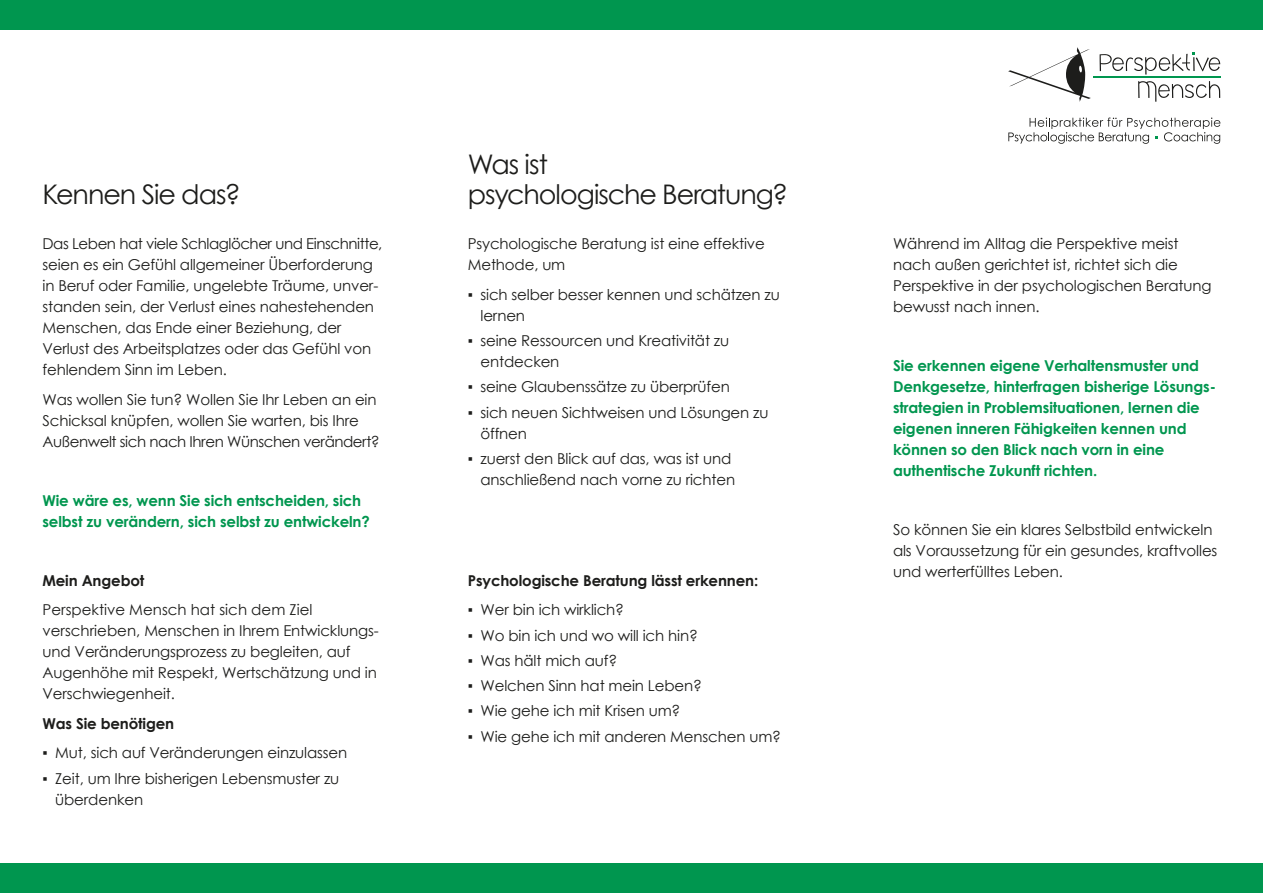
<style>
.page{position:relative;width:1263px;height:893px;background:#fff}
.page>*{position:absolute;margin:0;border:0;box-sizing:border-box;transform-origin:0 0}
.t1{font:27px/30px "Century Gothic";letter-spacing:-.04em;color:#1d1d1b}
.t2{font:15px/21px "Century Gothic";letter-spacing:-.01em;color:#1d1d1b}
.t3{font:700 15px/21px "Century Gothic";letter-spacing:-.01em;color:#00964f}
.t4{font:700 15px "Century Gothic";letter-spacing:-.01em;color:#1d1d1b}
</style>
<div class="page">
<div style="left:0;top:0;width:1263px;height:30px;background:#00964f"></div>
<div style="left:0;top:863px;width:1263px;height:30px;background:#00964f"></div>
<hr style="left:1093px;top:77px;width:127px;height:1px;background:#00964f">
<svg style="left:1138px;top:81px;width:82px;height:21px"></svg>
<svg style="left:1008px;top:47px;width:83px;height:55px"></svg>
<svg style="left:1099px;top:53px;width:121px;height:22px"></svg>
<svg style="left:1008px;top:118px;width:212px;height:26px"></svg>
<h1 class="t1" style="left:43px;top:179px;width:200px">Kennen Sie das?</h1>
<p class="t2" style="left:43px;top:233px;width:341px">Das Leben hat viele Schlaglöcher und Einschnitte, seien es ein Gefühl allgemeiner Überforderung in Beruf oder Familie, ungelebte Träume, unver&shy;standen sein, der Verlust eines nahestehenden Menschen, das Ende einer Beziehung, der Verlust des Arbeitsplatzes oder das Gefühl von fehlendem Sinn im Leben.</p>
<p class="t2" style="left:43px;top:389px;width:339px">Was wollen Sie tun? Wollen Sie Ihr Leben an ein<br>Schicksal knüpfen, wollen Sie warten, bis Ihre<br>Außenwelt sich nach Ihren Wünschen verändert?</p>
<p class="t3" style="left:43px;top:489px;width:329px">Wie wäre es, wenn Sie sich entscheiden, sich selbst zu verändern, sich selbst zu entwickeln?</p>
<p class="t4" style="left:43px;top:569px;width:103px">Mein Angebot</p>
<p class="t2" style="left:43px;top:599px;width:337px">Perspektive Mensch hat sich dem Ziel verschrieben, Menschen in Ihrem Entwicklungs&shy;und Veränderungsprozess zu begleiten, auf Augenhöhe mit Respekt, Wertschätzung und in Verschwiegenheit.</p>
<p class="t4" style="left:43px;top:712px;width:133px">Was Sie benötigen</p>
<p class="t2" style="left:43px;top:742px;width:306px">▪ Mut, sich auf Veränderungen einzulassen</p>
<p class="t2" style="left:55px;top:767px;width:286px;text-indent:-13px">▪ Zeit, um Ihre bisherigen Lebensmuster zu überdenken</p>
<h1 class="t1" style="left:468px;top:149px;width:322px">Was ist<br>psychologische Beratung?</h1>
<p class="t2" style="left:468px;top:233px;width:298px">Psychologische Beratung ist eine effektive<br>Methode, um</p>
<p class="t2" style="left:480px;top:284px;width:301px;text-indent:-13px">▪ sich selber besser kennen und schätzen zu lernen</p>
<p class="t2" style="left:480px;top:330px;width:250px;text-indent:-13px">▪ seine Ressourcen und Kreativität zu entdecken</p>
<p class="t2" style="left:468px;top:376px;width:264px">▪ seine Glaubenssätze zu überprüfen</p>
<p class="t2" style="left:480px;top:401px;width:290px;text-indent:-13px">▪ sich neuen Sichtweisen und Lösungen zu öffnen</p>
<p class="t2" style="left:468px;top:448px;width:269px;text-align:right">▪ zuerst den Blick auf das, was ist und anschließend nach vorne zu richten</p>
<p class="t4" style="left:468px;top:569px;width:292px">Psychologische Beratung lässt erkennen:</p>
<p class="t2" style="left:468px;top:599px;width:158px">▪ Wer bin ich wirklich?</p>
<p class="t2" style="left:468px;top:624px;width:232px">▪ Wo bin ich und wo will ich hin?</p>
<p class="t2" style="left:468px;top:650px;width:151px">▪ Was hält mich auf?</p>
<p class="t2" style="left:468px;top:675px;width:236px">▪ Welchen Sinn hat mein Leben?</p>
<p class="t2" style="left:468px;top:700px;width:214px">▪ Wie gehe ich mit Krisen um?</p>
<p class="t2" style="left:468px;top:725px;width:315px">▪ Wie gehe ich mit anderen Menschen um?</p>
<p class="t2" style="left:893px;top:233px;width:320px">Während im Alltag die Perspektive meist nach außen gerichtet ist, richtet sich die Perspektive in der psychologischen Beratung bewusst nach innen.</p>
<p class="t3" style="left:893px;top:355px;width:324px">Sie erkennen eigene Verhaltensmuster und Denkgesetze, hinterfragen bisherige Lösungs&shy;strategien in Problemsituationen, lernen die eigenen inneren Fähigkeiten kennen und können so den Blick nach vorn in eine authentische Zukunft richten.</p>
<p class="t2" style="left:893px;top:519px;width:326px">So können Sie ein klares Selbstbild entwickeln als Voraussetzung für ein gesundes, kraftvolles und werterfülltes Leben.</p>
</div>
